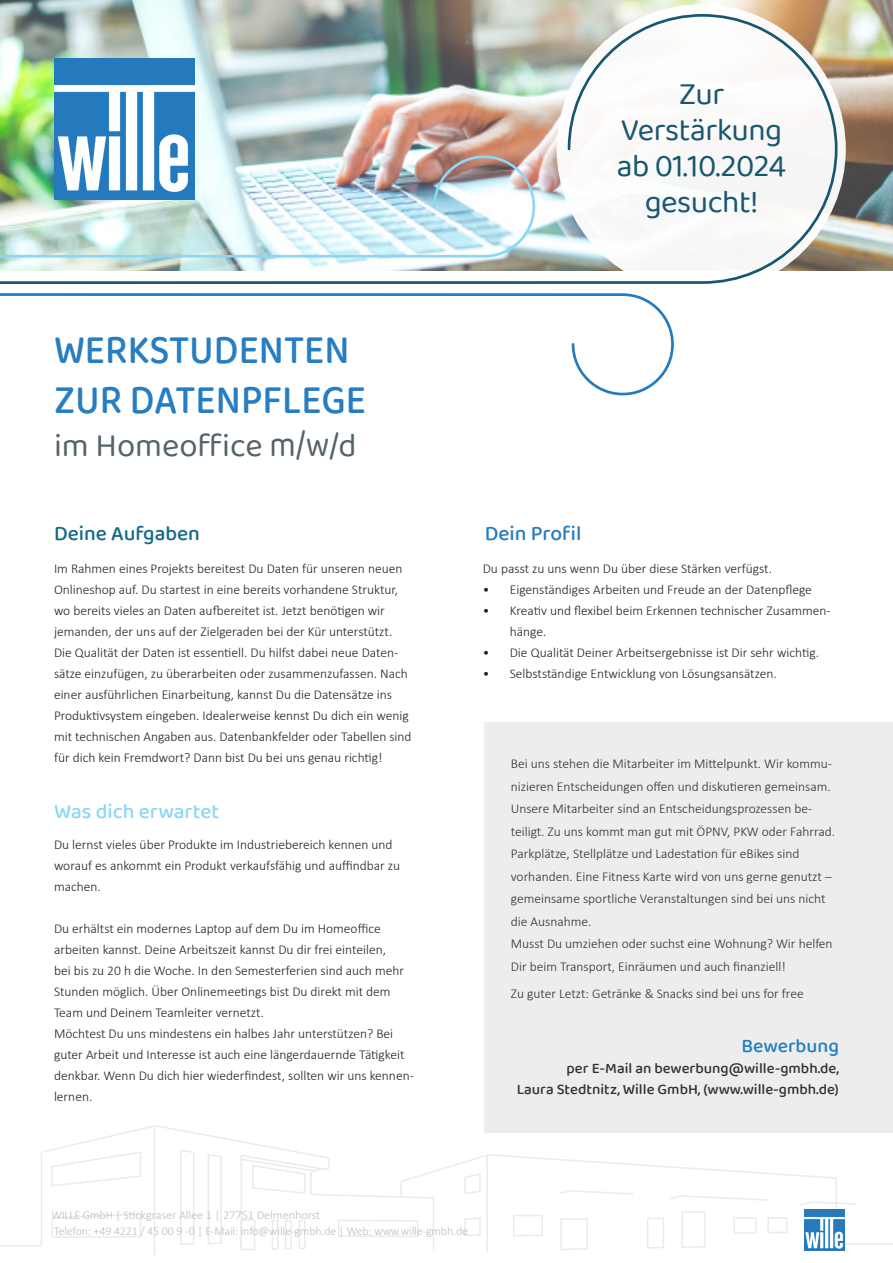
<style>
.page{position:relative;width:893px;height:1263px;background:#fff}
.page>*{position:absolute;margin:0;border:0;box-sizing:border-box;transform-origin:0 0}
.t1{font:500 42px "Baloo Tammudu 2";color:#277dc1;scale:.9 1}
.t2{font:33px "Baloo Tammudu 2";color:#556369}
.t3{font:31.5px/36px "Baloo Tammudu 2";letter-spacing:-.015em;color:#175770;text-align:center}
.Einf__Abs{font:500 21px "Baloo Tammudu 2";color:#8dd7f5}
.Einf__Abs-2{font:500 21px "Baloo Tammudu 2";color:#126a87}
.Einf__Abs-3{font:500 21px "Baloo Tammudu 2";color:#277dc1}
.t4{font:500 19.5px "Baloo Tammudu 2";color:#1f7ec2}
.t5{font:500 15px "Baloo Tammudu 2";color:#2e3234}
.Fließtext{font:300 13.5px/21px "Calibri";color:#231f20}
.t6{font:300 13.5px/22.5px "Calibri";color:#312f30}
.t7{font:300 12px "Calibri";letter-spacing:-.01em;color:#bdbdbd}
.s1{font-size:36px}
</style>
<div class="page">
<svg style="left:0;top:1124px;width:893px;height:131px"></svg>
<img style="left:804px;top:1210px;width:41px;height:41px">
<div style="left:485px;top:722px;width:408px;height:410px;background:#ededed"></div>
<img style="left:0;top:0;width:893px;height:271px">
<img style="left:0;top:13px;width:839px;height:271px">
<img style="left:0;top:154px;width:537px;height:105px">
<svg style="left:0;top:293px;width:674px;height:103px"></svg>
<img style="left:54px;top:59px;width:140px;height:140px">
<p class="t3" style="left:617px;top:75px;width:171px">Zur<br>Verstärkung ab 01.10.2024 gesucht!</p>
<p class="t1" style="left:54px;top:323px;width:330px">WERKSTUDENTEN</p>
<p class="t1" style="left:54px;top:374px;width:348px">ZUR DATENPFLEGE</p>
<p class="t2" style="left:54px;top:425px;width:304px">im Homeoffice <span class="s1">m/w</span>/d</p>
<p class="Einf__Abs-2" style="left:54px;top:521px;width:148px">Deine Aufgaben</p>
<p class="Fließtext" style="left:54px;top:558px;width:350px">Im Rahmen eines Projekts bereitest Du Daten für unseren neuen Onlineshop auf. Du startest in eine bereits vorhandene Struktur, wo bereits vieles an Daten aufbereitet ist. Jetzt benötigen wir jemanden, der uns auf der Zielgeraden bei der Kür unterstützt.</p>
<p class="Fließtext" style="left:54px;top:642px;width:359px">Die Qualität der Daten ist essentiell. Du hilfst dabei neue Daten&shy;sätze einzufügen, zu überarbeiten oder zusammenzufassen. Nach einer ausführlichen Einarbeitung, kannst Du die Datensätze ins Produktivsystem eingeben. Idealerweise kennst Du dich ein wenig mit technischen Angaben aus. Datenbankfelder oder Tabellen sind für dich kein Fremdwort? Dann bist Du bei uns genau richtig!</p>
<p class="Einf__Abs" style="left:54px;top:798px;width:167px">Was dich erwartet</p>
<p class="Fließtext" style="left:54px;top:834px;width:348px">Du lernst vieles über Produkte im Industriebereich kennen und worauf es ankommt ein Produkt verkaufsfähig und auffindbar zu machen.</p>
<p class="Fließtext" style="left:54px;top:918px;width:352px">Du erhältst ein modernes Laptop auf dem Du im Homeoffice arbeiten kannst. Deine Arbeitszeit kannst Du dir frei einteilen, bei bis zu 20 h die Woche. In den Semesterferien sind auch mehr Stunden möglich. Über Onlinemeetings bist Du direkt mit dem Team und Deinem Teamleiter vernetzt.</p>
<p class="Fließtext" style="left:54px;top:1023px;width:361px">Möchtest Du uns mindestens ein halbes Jahr unterstützen? Bei guter Arbeit und Interesse ist auch eine längerdauernde Tätigkeit denkbar. Wenn Du dich hier wiederfindest, sollten wir uns kennen&shy;lernen.</p>
<p class="Einf__Abs-3" style="left:485px;top:521px;width:98px">Dein Profil</p>
<p class="Fließtext" style="left:483px;top:558px;width:291px">Du passt zu uns wenn Du über diese Stärken verfügst.</p>
<p class="Fließtext" style="left:483px;top:579px;width:331px">• Eigenständiges Arbeiten und Freude an der Datenpflege</p>
<p class="Fließtext" style="left:510px;top:600px;width:322px;text-indent:-27px">• Kreativ und flexibel beim Erkennen technischer Zusammen&shy;hänge.</p>
<p class="Fließtext" style="left:483px;top:642px;width:338px">• Die Qualität Deiner Arbeitsergebnisse ist Dir sehr wichtig.</p>
<p class="Fließtext" style="left:483px;top:663px;width:295px">• Selbstständige Entwicklung von Lösungsansätzen.</p>
<p class="t6" style="left:511px;top:752px;width:326px">Bei uns stehen die Mitarbeiter im Mittelpunkt. Wir kommu&shy;nizieren Entscheidungen offen und diskutieren gemeinsam.<br>Unsere Mitarbeiter sind an Entscheidungsprozessen be&shy;teiligt. Zu uns kommt man gut mit ÖPNV, PKW oder Fahrrad.<br>Parkplätze, Stellplätze und Ladestation für eBikes sind vorhanden. Eine Fitness Karte wird von uns gerne genutzt – gemeinsame sportliche Veranstaltungen sind bei uns nicht die Ausnahme.</p>
<p class="t6" style="left:511px;top:932px;width:323px">Musst Du umziehen oder suchst eine Wohnung? Wir helfen<br>Dir beim Transport, Einräumen und auch finanziell!</p>
<p class="t6" style="left:511px;top:982px;width:294px">Zu guter Letzt: Getränke &amp; Snacks sind bei uns for free</p>
<p class="t4" style="left:741px;top:1034px;width:99px">Bewerbung</p>
<p class="t5" style="left:567px;top:1059px;width:274px">per E-Mail an bewerbung@wille-gmbh.de,</p>
<p class="t5" style="left:517px;top:1080px;width:324px">Laura Stedtnitz, Wille GmbH, (www.wille-gmbh.de)</p>
<p class="t7" style="left:51px;top:1207px;width:271px">WILLE GmbH | Stickgraser Allee 1 | 27751 Delmenhorst</p>
<p class="t7" style="left:54px;top:1224px;width:416px">Telefon: +49 4221 / 45 00 9 -0 | E-Mail: info@wille-gmbh.de | Web: www.wille-gmbh.de</p>
</div>
